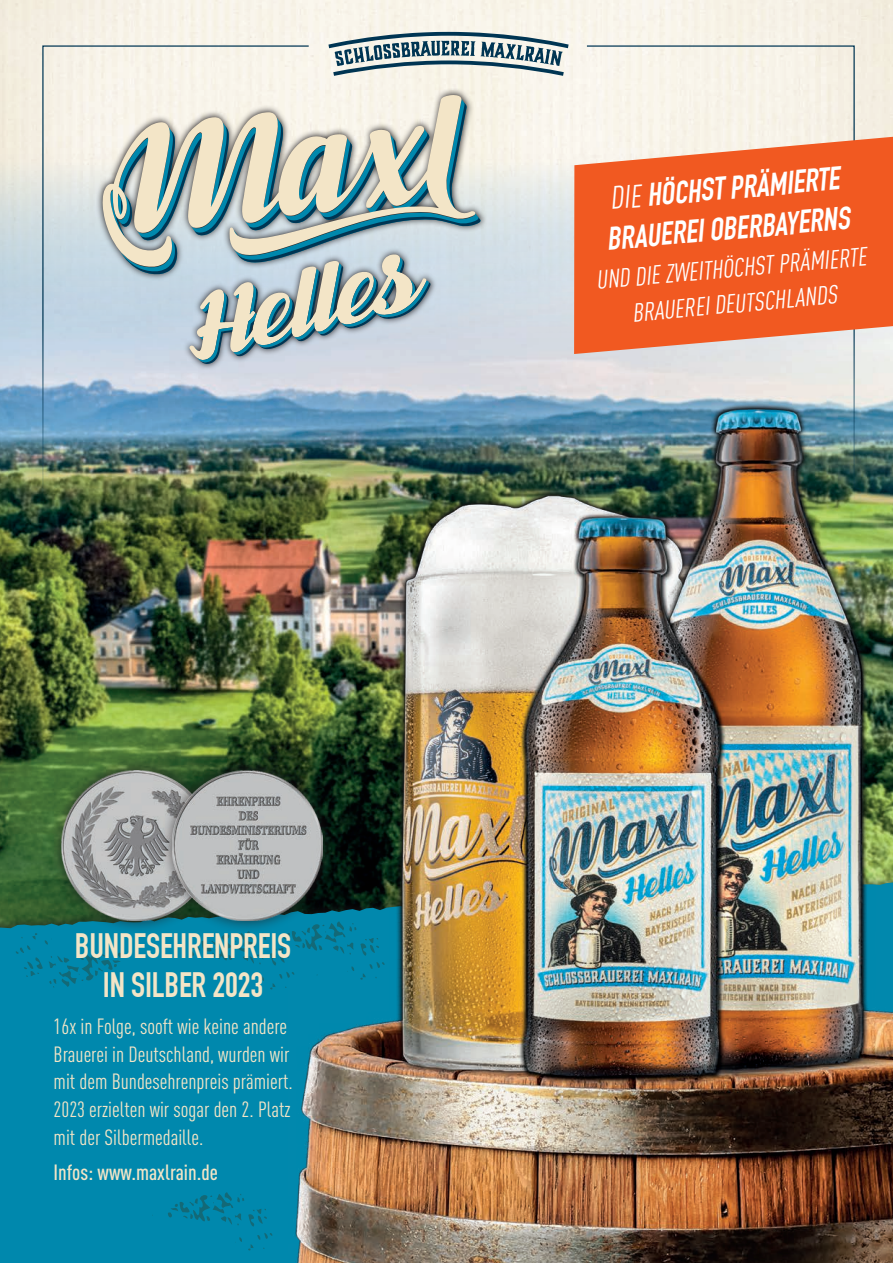
<style>
.page{position:relative;width:893px;height:1263px;background:#fff}
.page>*{position:absolute;margin:0;border:0;box-sizing:border-box;transform-origin:0 0}
.t1{font:700 34.5px/39.6px "DIN Condensed";letter-spacing:-.005em;color:#f3e5c7;text-align:center}
.t2{font:italic 700 31.65px/40.3px "DIN Condensed";color:#fff}
.t3{font:italic condensed 25.8px/35.7px "DIN Pro";color:#fff;text-align:center}
.t4{font:condensed 21.75px/27.8px "DIN Pro";color:#f3e5c7}
.t5{font:500 condensed 21.75px "DIN Pro";color:#f3e5c7}
.s1{font-family:"DIN Pro";font-weight:400;font-stretch:condensed}
</style>
<div class="page">
<svg style="left:0;top:0;width:893px;height:154px;background:#f6f1e5"></svg>
<img style="left:0;top:154px;width:893px;height:716px">
<img style="left:42px;top:45px;width:813px;height:474px">
<svg style="left:96px;top:88px;width:391px;height:283px;background:#d1dbe3"></svg>
<svg style="left:189px;top:274px;width:242px;height:90px;background:#adbdbd"></svg>
<svg style="left:115px;top:102px;width:365px;height:172px;background:#bbccd2"></svg>
<svg style="left:103px;top:95px;width:372px;height:172px;background:#bbc7c2"></svg>
<svg style="left:328px;top:32px;width:241px;height:44px;background:#a1b1b5"></svg>
<div style="left:0;top:882px;width:288px;height:381px;background:#0088ad"></div>
<svg style="left:174px;top:933px;width:114px;height:57px;background:#0184a7"></svg>
<svg style="left:574px;top:137px;width:319px;height:217px;background:#f06c3a"></svg>
<img style="left:288px;top:355px;width:605px;height:908px">
<svg style="left:0;top:933px;width:138px;height:54px;background:#0185a8"></svg>
<svg style="left:152px;top:1192px;width:144px;height:59px;background:#0185a9"></svg>
<div style="left:49px;top:758px;width:175px;height:175px;background:#231f20;opacity:.75"></div>
<img style="left:62px;top:770px;width:98px;height:150px">
<div style="left:160px;top:758px;width:174px;height:175px;background:#231f20;opacity:.75"></div>
<img style="left:172px;top:770px;width:150px;height:150px">
<h1 class="t1" style="left:75px;top:926px;width:218px">BUNDESEHRENPREIS<br>IN SILBER 2023</h1>
<p class="t4" style="left:54px;top:1011px;width:241px">16x in Folge, sooft wie keine andere Brauerei in Deutschland, wurden wir mit dem Bundesehrenpreis prämiert.<br>2023 erzielten wir sogar den 2. Platz mit der Silbermedaille.</p>
<p class="t5" style="left:54px;top:1156px;width:166px">Infos: www.maxlrain.de</p>
<h2 class="t2" style="left:601px;top:179px;width:245px;rotate:-5deg"><span class="s1">DIE</span> HÖCHST PRÄMIERTE<br>BRAUEREI OBERBAYERNS</h2>
<p class="t3" style="left:594px;top:260px;width:273px;rotate:-5deg">UND DIE ZWEITHÖCHST PRÄMIERTE<br>BRAUEREI DEUTSCHLANDS</p>
</div>
